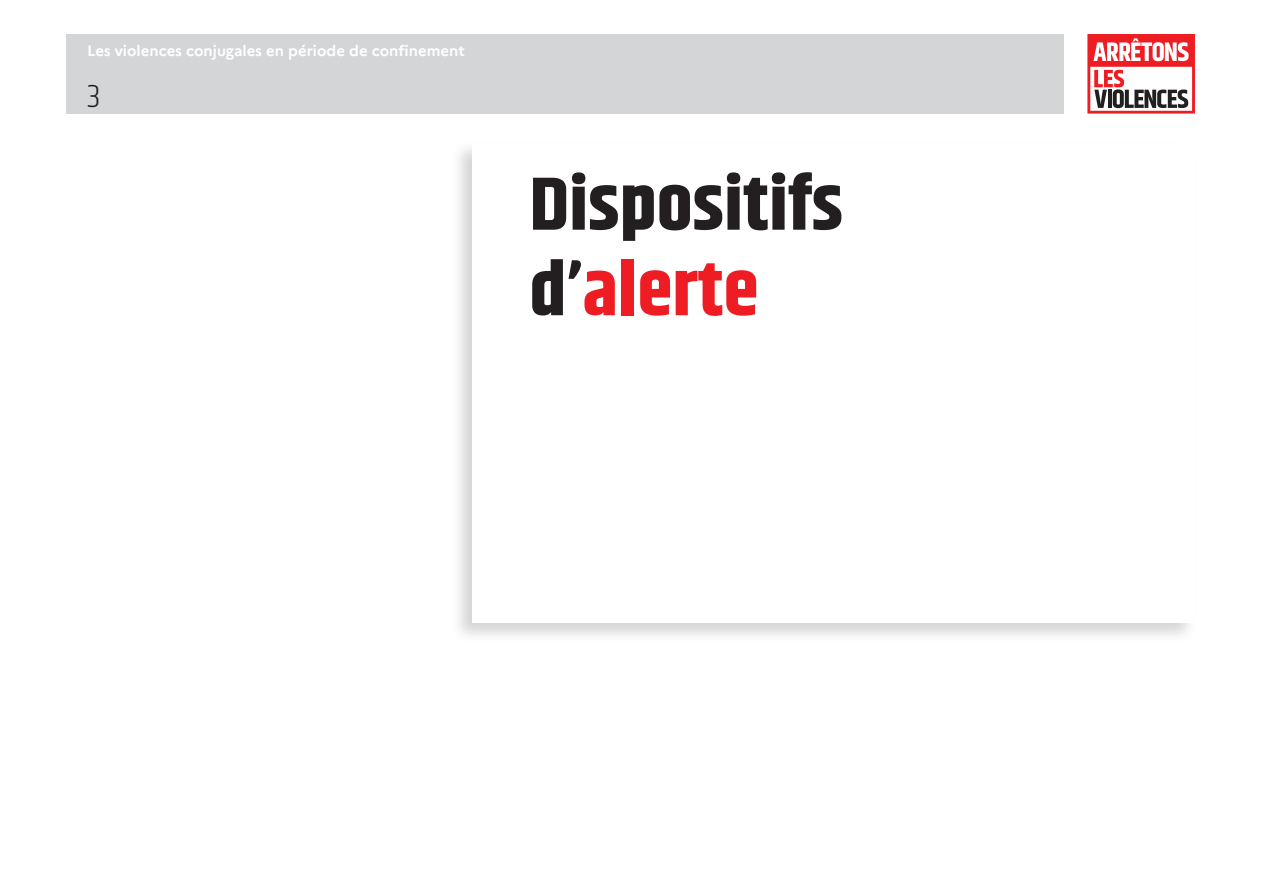
<style>
.page{position:relative;width:1263px;height:893px;background:#fff}
.page>*{position:absolute;margin:0;border:0;box-sizing:border-box;transform-origin:0 0}
.t1{font:700 75px/85.5px "Khand";color:#231f20;scale:1.07 1}
.t2{font:300 33px "Khand";color:#231f20;scale:1.07 1}
.t3{font:700 15px "Marianne";color:#fff}
.s1{color:#ee1d23}
</style>
<div class="page">
<div style="left:451px;top:140px;width:746px;height:504px;background:#231f20;opacity:.19"></div>
<div style="left:472px;top:144px;width:722px;height:479px;background:#fff"></div>
<svg style="left:1087px;top:34px;width:108px;height:80px"></svg>
<div style="left:66px;top:34px;width:997px;height:80px;background:#d4d5d7"></div>
<p class="t3" style="left:87px;top:41px;width:379px">Les violences conjugales en période de confinement</p>
<p class="t2" style="left:87px;top:77px;width:14px">3</p>
<p class="t1" style="left:529px;top:166px;width:295px">Dispositifs d’<span class="s1">alerte</span></p>
</div>
